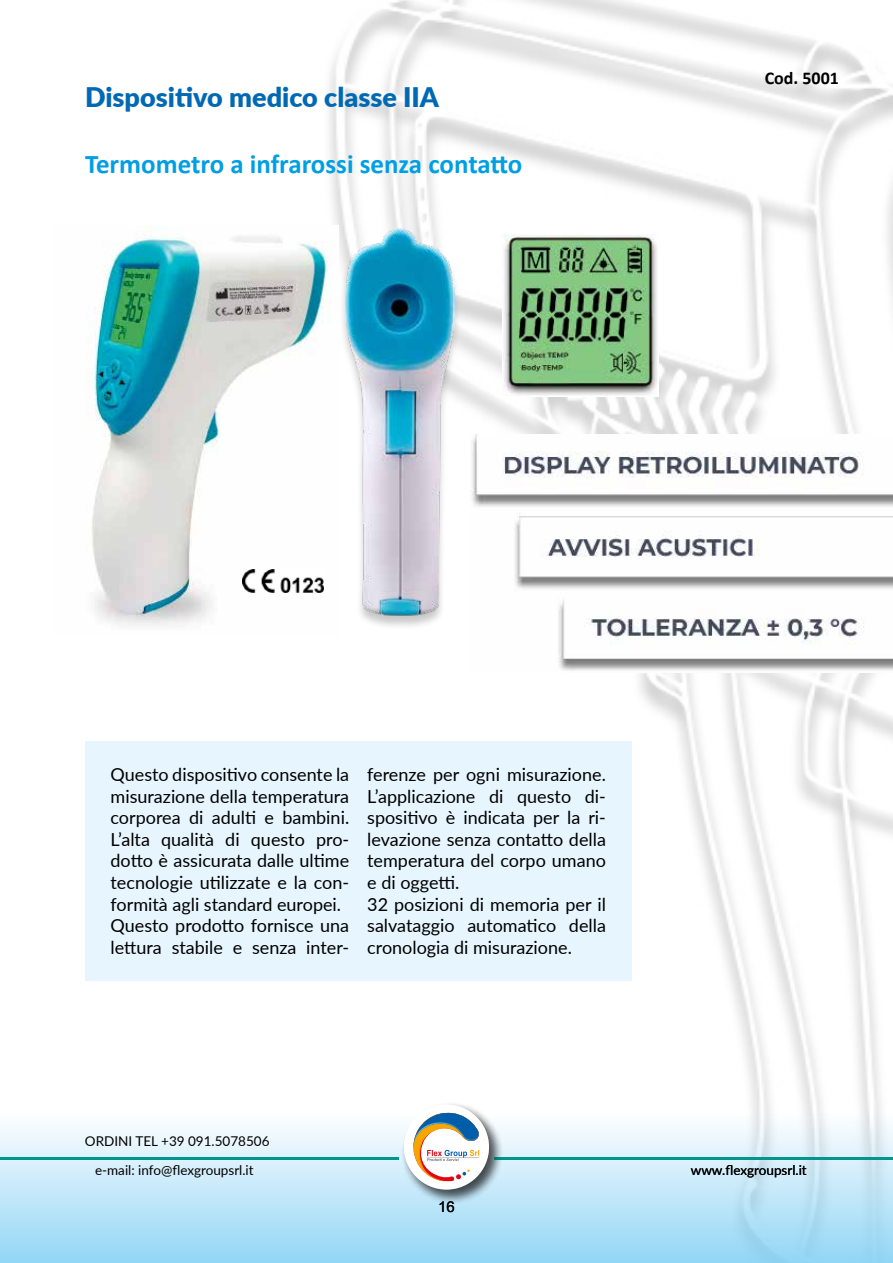
<style>
.page{position:relative;width:893px;height:1263px;background:#fff}
.page>*{position:absolute;margin:0;border:0;box-sizing:border-box;transform-origin:0 0}
.t1{font:700 27px "Calibri";color:#009fe3}
.t2{font:900 27px "Lato";color:#0069b4}
.t3{font:18px/21.6px "Lato";color:#000}
.t4{font:700 18px "Calibri";color:#000}
.t5{font:15px "Arial";color:#000}
.t6{font:13.5px/28.8px "Lato";color:#000;text-align:center}
</style>
<div class="page">
<img style="left:329px;top:0;width:564px;height:1114px">
<div style="left:0;top:1114px;width:893px;height:149px;background:linear-gradient(to bottom,#f9fcfb,#93d6f6)"></div>
<hr style="left:495px;top:1157px;width:398px;height:3px;background:#00958f">
<hr style="left:0;top:1157px;width:398px;height:3px;background:#00958f">
<div style="left:401px;top:1101px;width:103px;height:104px;background:#000;opacity:.45"></div>
<div style="left:404px;top:1104px;width:85px;height:85px;background:#fff;border-radius:50%"></div>
<svg style="left:412px;top:1112px;width:68px;height:69px"></svg>
<img style="left:87px;top:225px;width:251px;height:413px">
<img style="left:242px;top:570px;width:81px;height:23px">
<img style="left:471px;top:434px;width:422px;height:238px">
<div style="left:338px;top:229px;width:124px;height:402px;background:#000;opacity:.22"></div>
<img style="left:345px;top:229px;width:110px;height:388px">
<img style="left:503px;top:235px;width:156px;height:161px">
<div style="left:85px;top:741px;width:546px;height:240px;background:#e6f5fe"></div>
<h1 class="t2" style="left:85px;top:77px;width:356px">Dispositivo medico classe IIA</h1>
<h1 class="t1" style="left:85px;top:147px;width:439px">Termometro a infrarossi senza contatto</h1>
<p class="t4" style="left:765px;top:67px;width:76px">Cod. 5001</p>
<p class="t3" style="left:111px;top:763px;width:240px">Questo dispositivo consente la misurazione della temperatura corporea di adulti e bambini.<br>L’alta qualità di questo pro&shy;dotto è assicurata dalle ultime tecnologie utilizzate e la con&shy;formità agli standard europei.<br>Questo prodotto fornisce una lettura stabile e senza inter-</p>
<p class="t3" style="left:367px;top:763px;width:240px">ferenze per ogni misurazione.<br>L’applicazione di questo di&shy;spositivo è indicata per la ri&shy;levazione senza contatto della temperatura del corpo umano e di oggetti.<br>32 posizioni di memoria per il salvataggio automatico della cronologia di misurazione.</p>
<p class="t6" style="left:85px;top:1126px;width:186px">ORDINI TEL +39 091.5078506 e-mail: info@flexgroupsrl.it</p>
<p class="t5" style="left:438px;top:1197px;width:18px">16</p>
<p class="t6" style="left:691px;top:1155px;width:118px">www.flexgroupsrl.it</p>
</div>
